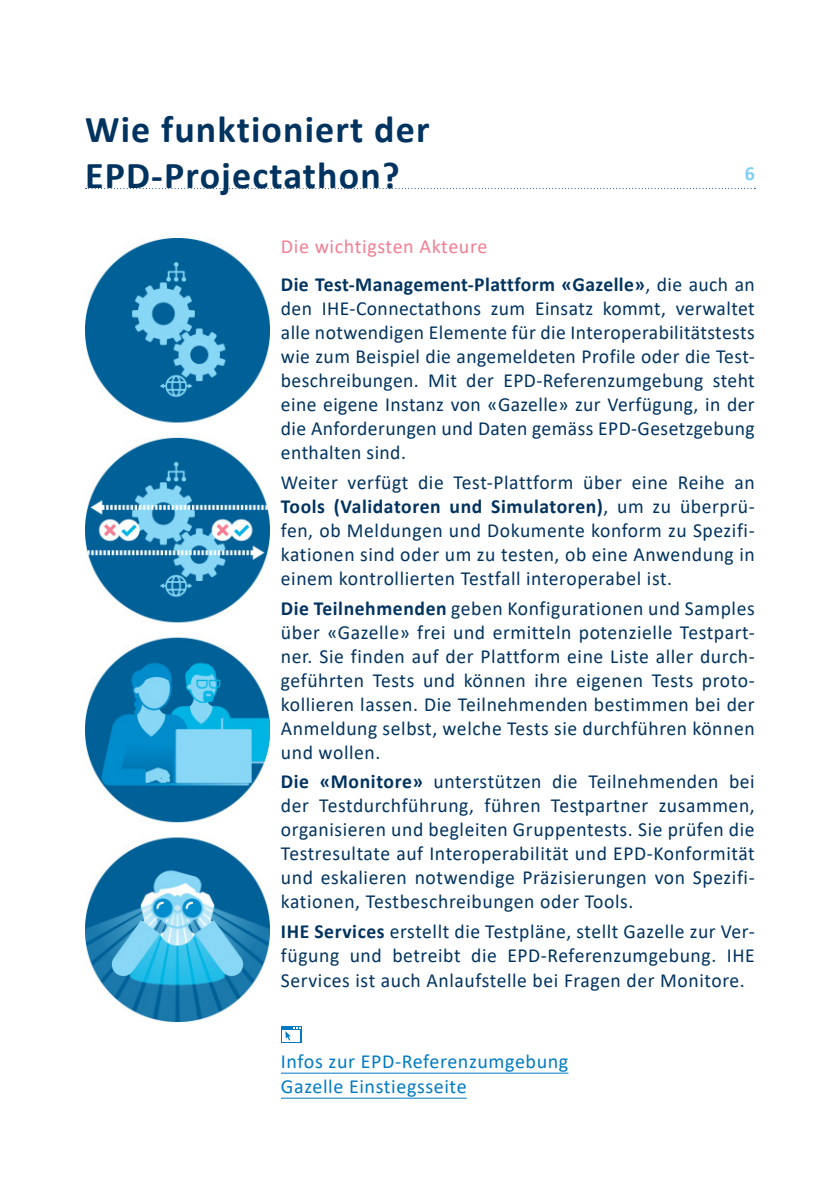
<style>
.page{position:relative;width:840px;height:1191px;background:#fff}
.page>*{position:absolute;margin:0;border:0;box-sizing:border-box;transform-origin:0 0}
.t1{font:700 38px "Calibri";letter-spacing:.03em;color:#00335f}
.t2{font:20px/24px "Calibri";letter-spacing:.03em;color:#00335f;text-align:justify}
.t3{font:20px "Calibri";letter-spacing:.03em;color:#007bc3}
.t4{font:20px "Calibri";letter-spacing:.03em;color:#f27e92}
.t5{font:700 20px "Calibri";color:#7dcff5}
.s1{font-weight:700}
</style>
<div class="page">
<hr style="left:281px;top:1072px;width:287px;height:1px;background:#007bc3">
<hr style="left:281px;top:1097px;width:185px;height:1px;background:#007bc3">
<div style="left:281px;top:1026px;width:20px;height:16px;background:#007bc3"></div>
<div style="left:282px;top:1030px;width:18px;height:11px;background:#fff"></div>
<svg style="left:285px;top:1027px;width:15px;height:13px"></svg>
<svg style="left:86px;top:188px;width:669px;height:1px"></svg>
<img style="left:85px;top:238px;width:184px;height:784px">
<p class="t1" style="left:85px;top:102px;width:346px">Wie funktioniert der</p>
<p class="t1" style="left:85px;top:148px;width:316px">EPD-Projectathon?</p>
<p class="t5" style="left:744px;top:159px;width:12px">6</p>
<p class="t4" style="left:281px;top:233px;width:208px">Die wichtigsten Akteure</p>
<p class="t2" style="left:281px;top:272px;width:475px"><span class="s1">Die Test-Management-Plattform «Gazelle»</span>, die auch an den IHE-Connectathons zum Einsatz kommt, verwaltet alle notwendigen Elemente für die Interoperabilitätstests wie zum Beispiel die angemeldeten Profile oder die Test&shy;beschreibungen. Mit der EPD-Referenzumgebung steht eine eigene Instanz von «Gazelle» zur Verfügung, in der die Anforderungen und Daten gemäss EPD-Gesetzgebung enthalten sind.</p>
<p class="t2" style="left:281px;top:470px;width:475px">Weiter verfügt die Test-Plattform über eine Reihe an <span class="s1">Tools (Validatoren und Simulatoren)</span>, um zu überprü&shy;fen, ob Meldungen und Dokumente konform zu Spezifi&shy;kationen sind oder um zu testen, ob eine Anwendung in einem kontrollierten Testfall interoperabel ist.</p>
<p class="t2" style="left:281px;top:595px;width:475px"><span class="s1">Die Teilnehmenden</span> geben Konfigurationen und Samples über «Gazelle» frei und ermitteln potenzielle Testpart&shy;ner. Sie finden auf der Plattform eine Liste aller durch&shy;geführten Tests und können ihre eigenen Tests proto&shy;kollieren lassen. Die Teilnehmenden bestimmen bei der Anmeldung selbst, welche Tests sie durchführen können und wollen.</p>
<p class="t2" style="left:281px;top:769px;width:475px"><span class="s1">Die «Monitore»</span> unterstützen die Teilnehmenden bei der Testdurchführung, führen Testpartner zusammen, organisieren und begleiten Gruppentests. Sie prüfen die Testresultate auf Interoperabilität und EPD-Konformität und eskalieren notwendige Präzisierungen von Spezifi&shy;kationen, Testbeschreibungen oder Tools.</p>
<p class="t2" style="left:281px;top:918px;width:475px"><span class="s1">IHE Services</span> erstellt die Testpläne, stellt Gazelle zur Ver&shy;fügung und betreibt die EPD-Referenzumgebung. IHE Services ist auch Anlaufstelle bei Fragen der Monitore.</p>
<p class="t3" style="left:281px;top:1047px;width:289px">Infos zur EPD-Referenzumgebung</p>
<p class="t3" style="left:281px;top:1072px;width:187px">Gazelle Einstiegsseite</p>
</div>
